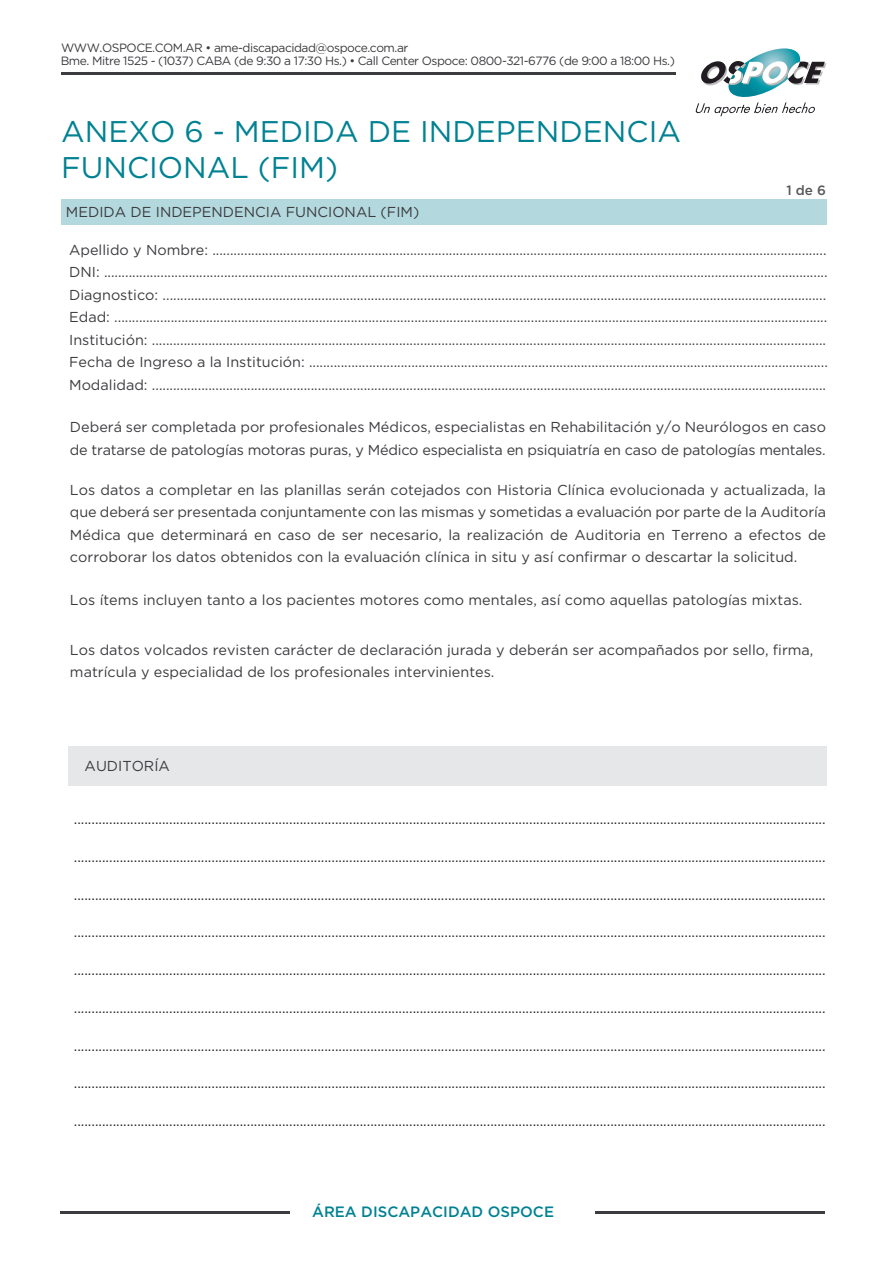
<style>
.page{position:relative;width:893px;height:1263px;background:#fff}
.page>*{position:absolute;margin:0;border:0;box-sizing:border-box;transform-origin:0 0}
.t1{font:29.85px/35.8px "Gotham";color:#008293}
.t2{font:500 15px "Gotham";color:#008293}
.t3{font:14.4px/22.5px "Gotham";color:#3c3b3f}
.t4{font:14.4px "Gotham";color:#231f20}
.t5{font:500 13.5px "Gotham";color:#57585a}
.t6{font:12px "Gotham";letter-spacing:-.04em;color:#3c3b3f}
</style>
<div class="page">
<div style="left:61px;top:200px;width:765px;height:25px;background:#b3d9de"></div>
<svg style="left:695px;top:48px;width:131px;height:68px"></svg>
<hr style="left:61px;top:72px;width:614px;height:3px;background:#3c3b3f">
<hr style="left:61px;top:1211px;width:229px;height:2px;background:#3c3b3f">
<hr style="left:596px;top:1211px;width:229px;height:2px;background:#3c3b3f">
<div style="left:68px;top:746px;width:758px;height:40px;background:#e6e7e9"></div>
<p class="t6" style="left:61px;top:40px;width:349px">WWW.OSPOCE.COM.AR • ame-discapacidad@ospoce.com.ar</p>
<p class="t6" style="left:61px;top:53px;width:616px">Bme. Mitre 1525 - (1037) CABA (de 9:30 a 17:30 Hs.) • Call Center Ospoce: 0800-321-6776 (de 9:00 a 18:00 Hs.)</p>
<h1 class="t1" style="left:61px;top:113px;width:621px">ANEXO 6 - MEDIDA DE INDEPENDENCIA<br>FUNCIONAL (FIM)</h1>
<p class="t3" style="left:66px;top:200px;width:355px">MEDIDA DE INDEPENDENCIA FUNCIONAL (FIM)</p>
<p class="t5" style="left:786px;top:181px;width:41px">1 de 6</p>
<p class="t3" style="left:69px;top:238px;width:760px">Apellido y Nombre: ..............................................................................................................................................................................<br>DNI: .............................................................................................................................................................................................................<br>Diagnostico: ............................................................................................................................................................................................<br>Edad: ..........................................................................................................................................................................................................<br>Institución: ...............................................................................................................................................................................................<br>Fecha de Ingreso a la Institución: ...................................................................................................................................................<br>Modalidad: ...............................................................................................................................................................................................</p>
<p class="t3" style="left:70px;top:416px;width:758px">Deberá ser completada por profesionales Médicos, especialistas en Rehabilitación y/o Neurólogos en caso de tratarse de patologías motoras puras, y Médico especialista en psiquiatría en caso de patologías mentales.</p>
<p class="t3" style="left:70px;top:478px;width:758px;text-align:justify">Los datos a completar en las planillas serán cotejados con Historia Clínica evolucionada y actualizada, la que deberá ser presentada conjuntamente con las mismas y sometidas a evaluación por parte de la Auditoría Médica que determinará en caso de ser necesario, la realización de Auditoria en Terreno a efectos de corroborar los datos obtenidos con la evaluación clínica in situ y así confirmar o descartar la solicitud.</p>
<p class="t3" style="left:70px;top:588px;width:734px">Los ítems incluyen tanto a los pacientes motores como mentales, así como aquellas patologías mixtas.</p>
<p class="t3" style="left:70px;top:638px;width:745px">Los datos volcados revisten carácter de declaración jurada y deberán ser acompañados por sello, firma, matrícula y especialidad de los profesionales intervinientes.</p>
<p class="t3" style="left:85px;top:754px;width:87px">AUDITORÍA</p>
<p class="t4" style="left:74px;top:810px;width:753px">.....................................................................................................................................................................................................................</p>
<p class="t4" style="left:74px;top:847px;width:753px">.....................................................................................................................................................................................................................</p>
<p class="t4" style="left:74px;top:885px;width:753px">.....................................................................................................................................................................................................................</p>
<p class="t4" style="left:74px;top:923px;width:753px">.....................................................................................................................................................................................................................</p>
<p class="t4" style="left:74px;top:961px;width:753px">.....................................................................................................................................................................................................................</p>
<p class="t4" style="left:74px;top:998px;width:753px">.....................................................................................................................................................................................................................</p>
<p class="t4" style="left:74px;top:1036px;width:753px">.....................................................................................................................................................................................................................</p>
<p class="t4" style="left:74px;top:1074px;width:753px">.....................................................................................................................................................................................................................</p>
<p class="t4" style="left:74px;top:1111px;width:753px">.....................................................................................................................................................................................................................</p>
<p class="t2" style="left:312px;top:1202px;width:243px">ÁREA DISCAPACIDAD OSPOCE</p>
</div>
